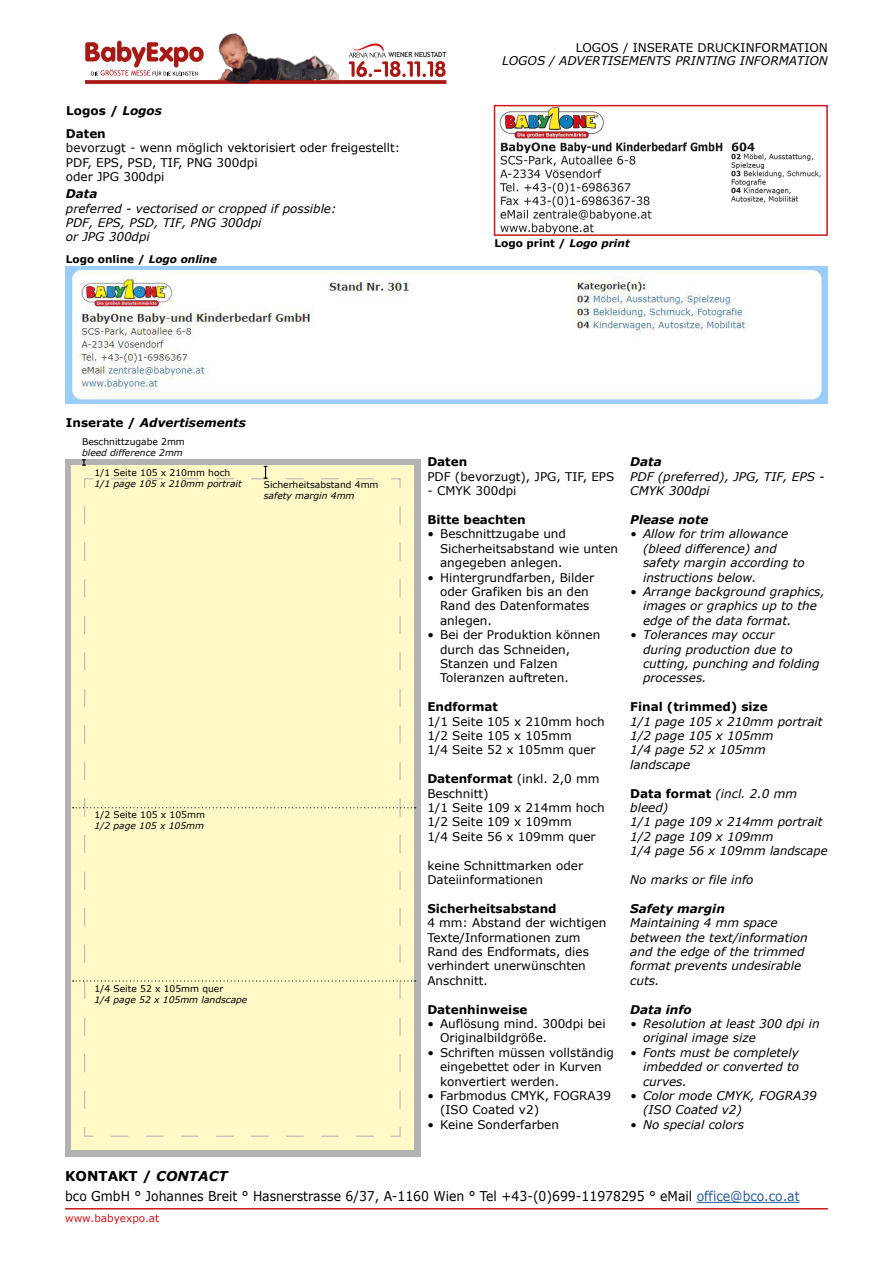
<style>
.page{position:relative;width:893px;height:1263px;background:#fff}
.page>*{position:absolute;margin:0;border:0;box-sizing:border-box;transform-origin:0 0}
.t1{font:13.5px/20px "Verdana";color:#000;scale:.92 1}
.t2{font:12px/14.4px "Verdana";color:#000}
.t3{font:italic 12px/14.4px "Verdana";color:#000}
.t4{font:700 12px "Verdana";color:#000}
.t5{font:italic 700 12px "Verdana";color:#000}
.t6{font:700 10.5px "Verdana";color:#000}
.t7{font:10.5px "Verdana";color:#cd171a}
.t8{font:9.15px "Verdana";color:#000}
.t9{font:italic 9.15px "Verdana";color:#000}
.t10{font:7.05px "Trebuchet MS";color:#000}
.s1{font-style:italic}
.s2{font-style:normal}
.s3{font-weight:700}
.s4{font-weight:700;font-style:normal}
.s5{font-weight:700;font-style:italic}
.s6{color:#275b9b}
</style>
<div class="page">
<hr style="left:65px;top:1208px;width:763px;height:1px;background:#cd171a">
<hr style="left:697px;top:1202px;width:102px;height:1px;background:#275b9b">
<div style="left:65px;top:459px;width:355px;height:697px;background:#b3b2b2"></div>
<div style="left:72px;top:466px;width:342px;height:684px;background:#fff9c7"></div>
<svg style="left:82px;top:459px;width:4px;height:7px"></svg>
<svg style="left:111px;top:466px;width:263px;height:13px"></svg>
<svg style="left:73px;top:506px;width:343px;height:603px"></svg>
<img style="left:66px;top:266px;width:761px;height:138px">
<img style="left:499px;top:108px;width:322px;height:125px">
<div style="left:494px;top:105px;width:334px;height:131px;border:2px solid #cd171a"></div>
<svg style="left:85px;top:41px;width:119px;height:35px"></svg>
<img style="left:250px;top:53px;width:89px;height:27px">
<svg style="left:85px;top:80px;width:361px;height:4px"></svg>
<img style="left:215px;top:33px;width:35px;height:51px">
<svg style="left:349px;top:44px;width:97px;height:33px"></svg>
<p class="t4" style="left:66px;top:102px;width:97px">Logos / <span class="s1">Logos</span></p>
<p class="t10" style="left:388px;top:51px;width:60px">WIENER NEUSTADT</p>
<p class="t4" style="left:66px;top:125px;width:41px">Daten</p>
<p class="t2" style="left:66px;top:140px;width:336px">bevorzugt - wenn möglich vektorisiert oder freigestellt:<br>PDF, EPS, PSD, TIF, PNG 300dpi<br>oder JPG 300dpi</p>
<p class="t5" style="left:66px;top:185px;width:33px">Data</p>
<p class="t3" style="left:66px;top:201px;width:272px">preferred - vectorised or cropped if possible:<br>PDF, EPS, PSD, TIF, PNG 300dpi<br>or JPG 300dpi</p>
<p class="t6" style="left:66px;top:252px;width:153px">Logo online / <span class="s1">Logo online</span></p>
<p class="t2" style="left:576px;top:40px;width:253px">LOGOS / INSERATE DRUCKINFORMATION</p>
<p class="t3" style="left:502px;top:54px;width:327px">LOGOS / ADVERTISEMENTS PRINTING INFORMATION</p>
<p class="t6" style="left:494px;top:235px;width:137px">Logo print / <span class="s1">Logo print</span></p>
<p class="t5" style="left:66px;top:414px;width:181px"><span class="s2">Inserate /</span> Advertisements</p>
<p class="t8" style="left:82px;top:435px;width:104px">Beschnittzugabe 2mm</p>
<p class="t9" style="left:82px;top:446px;width:102px">bleed difference 2mm</p>
<p class="t8" style="left:94px;top:466px;width:137px">1/1 Seite 105 x 210mm hoch</p>
<p class="t9" style="left:94px;top:477px;width:149px">1/1 page 105 x 210mm portrait</p>
<p class="t8" style="left:264px;top:479px;width:116px">Sicherheitsabstand 4mm</p>
<p class="t9" style="left:264px;top:490px;width:92px">safety margin 4mm</p>
<p class="t8" style="left:94px;top:808px;width:112px">1/2 Seite 105 x 105mm</p>
<p class="t9" style="left:94px;top:819px;width:111px">1/2 page 105 x 105mm</p>
<p class="t8" style="left:94px;top:982px;width:130px">1/4 Seite 52 x 105mm quer</p>
<p class="t9" style="left:94px;top:993px;width:154px">1/4 page 52 x 105mm landscape</p>
<p class="t4" style="left:427px;top:453px;width:41px">Daten</p>
<p class="t2" style="left:427px;top:469px;width:188px">PDF (bevorzugt), JPG, TIF, EPS</p>
<p class="t2" style="left:427px;top:483px;width:91px">- CMYK 300dpi</p>
<p class="t4" style="left:427px;top:511px;width:100px">Bitte beachten</p>
<p class="t2" style="left:440px;top:527px;width:179px;text-indent:-13px">• Beschnittzugabe und<br>Sicherheitsabstand wie unten angegeben anlegen.</p>
<p class="t2" style="left:440px;top:570px;width:156px;text-indent:-13px">• Hintergrundfarben, Bilder oder Grafiken bis an den<br>Rand des Datenformates anlegen.</p>
<p class="t2" style="left:440px;top:627px;width:162px;text-indent:-13px">• Bei der Produktion können durch das Schneiden,<br>Stanzen und Falzen<br>Toleranzen auftreten.</p>
<p class="t4" style="left:427px;top:698px;width:72px">Endformat</p>
<p class="t2" style="left:427px;top:714px;width:179px">1/1 Seite 105 x 210mm hoch<br>1/2 Seite 105 x 105mm<br>1/4 Seite 52 x 105mm quer</p>
<p class="t2" style="left:427px;top:771px;width:179px"><span class="s3">Datenformat</span> (inkl. 2,0 mm<br>Beschnitt)<br>1/1 Seite 109 x 214mm hoch<br>1/2 Seite 109 x 109mm<br>1/4 Seite 56 x 109mm quer</p>
<p class="t2" style="left:427px;top:858px;width:157px">keine Schnittmarken oder<br>Dateiinformationen</p>
<p class="t4" style="left:427px;top:900px;width:131px">Sicherheitsabstand</p>
<p class="t2" style="left:427px;top:915px;width:181px">4 mm: Abstand der wichtigen<br>Texte/Informationen zum<br>Rand des Endformats, dies verhindert unerwünschten<br>Anschnitt.</p>
<p class="t4" style="left:427px;top:1001px;width:102px">Datenhinweise</p>
<p class="t2" style="left:440px;top:1016px;width:167px;text-indent:-13px">• Auflösung mind. 300dpi bei<br>Originalbildgröße.</p>
<p class="t2" style="left:440px;top:1045px;width:175px;text-indent:-13px">• Schriften müssen vollständig eingebettet oder in Kurven konvertiert werden.</p>
<p class="t2" style="left:440px;top:1088px;width:172px;text-indent:-13px">• Farbmodus CMYK, FOGRA39 (ISO Coated v2)</p>
<p class="t2" style="left:427px;top:1117px;width:133px">• Keine Sonderfarben</p>
<p class="t5" style="left:630px;top:453px;width:33px">Data</p>
<p class="t3" style="left:630px;top:469px;width:196px">PDF (preferred), JPG, TIF, EPS -<br>CMYK 300dpi</p>
<p class="t5" style="left:630px;top:511px;width:80px">Please note</p>
<p class="t3" style="left:643px;top:527px;width:163px;text-indent:-13px">• Allow for trim allowance (bleed difference) and safety margin according to instructions below.</p>
<p class="t3" style="left:643px;top:584px;width:183px;text-indent:-13px">• Arrange background graphics, images or graphics up to the edge of the data format.</p>
<p class="t3" style="left:643px;top:627px;width:178px;text-indent:-13px">• Tolerances may occur<br>during production due to cutting, punching and folding processes.</p>
<p class="t4" style="left:630px;top:698px;width:139px">Final (trimmed) size</p>
<p class="t3" style="left:630px;top:714px;width:194px">1/1 page 105 x 210mm portrait<br>1/2 page 105 x 105mm<br>1/4 page 52 x 105mm landscape</p>
<p class="t3" style="left:630px;top:786px;width:199px"><span class="s4">Data format</span> (incl. 2.0 mm bleed)<br>1/1 page 109 x 214mm portrait<br>1/2 page 109 x 109mm<br>1/4 page 56 x 109mm landscape</p>
<p class="t3" style="left:630px;top:872px;width:125px">No marks or file info</p>
<p class="t5" style="left:630px;top:900px;width:96px">Safety margin</p>
<p class="t3" style="left:630px;top:915px;width:179px">Maintaining 4 mm space between the text/information and the edge of the trimmed format prevents undesirable cuts.</p>
<p class="t5" style="left:630px;top:1001px;width:63px">Data info</p>
<p class="t3" style="left:643px;top:1016px;width:178px;text-indent:-13px">• Resolution at least 300 dpi in original image size</p>
<p class="t3" style="left:643px;top:1045px;width:158px;text-align:justify;text-indent:-13px">• Fonts must be completely imbedded or converted to curves.</p>
<p class="t3" style="left:643px;top:1088px;width:175px;text-indent:-13px">• Color mode CMYK, FOGRA39 (ISO Coated v2)</p>
<p class="t3" style="left:630px;top:1117px;width:115px">• No special colors</p>
<p class="t1" style="left:65px;top:1166px;width:800px"><span class="s3">KONTAKT /</span> <span class="s5">CONTACT<br></span>bco GmbH ° Johannes Breit ° Hasnerstrasse 6/37, A-1160 Wien ° Tel +43-(0)699-11978295 ° eMail <span class="s6">office@bco.co.at</span></p>
<p class="t7" style="left:65px;top:1211px;width:96px">www.babyexpo.at</p>
</div>
